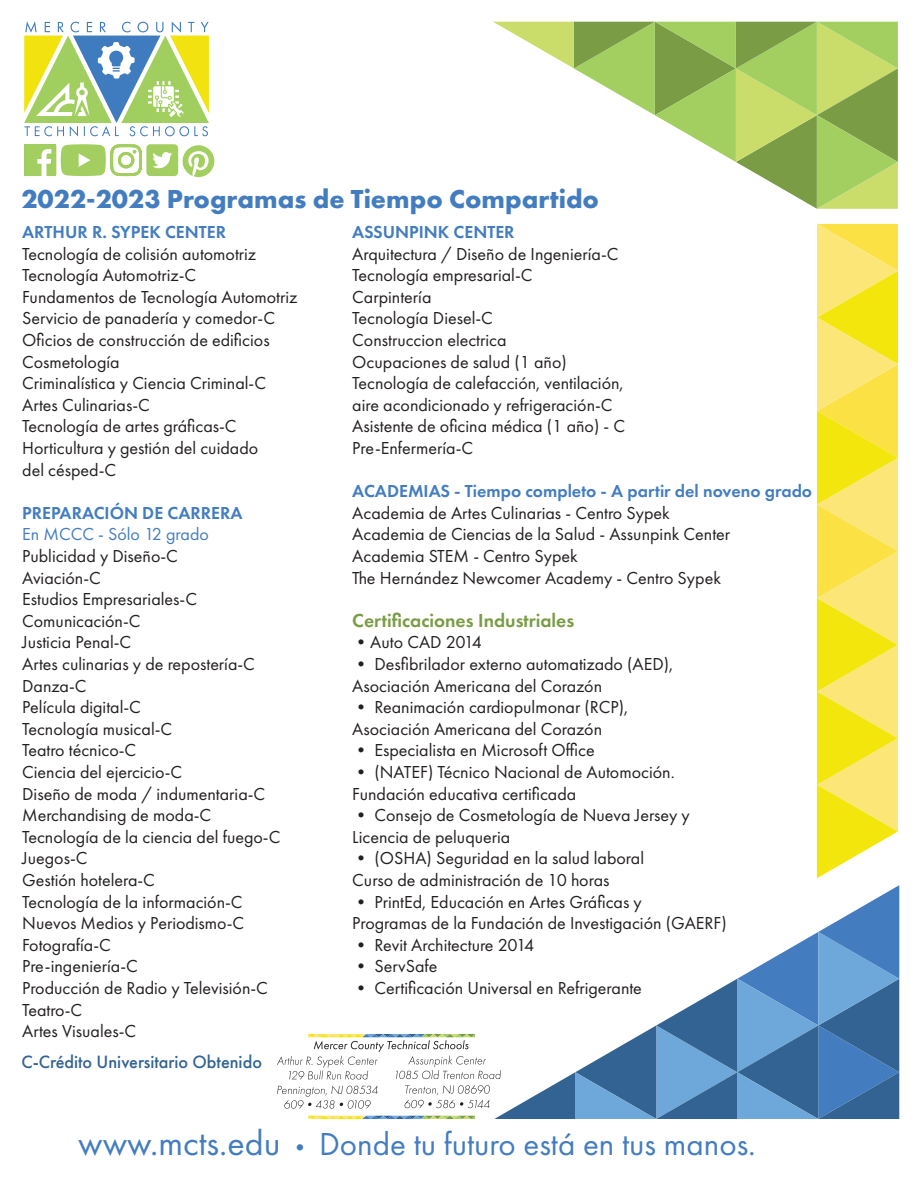
<style>
.page{position:relative;width:918px;height:1188px;background:#fff}
.page>*{position:absolute;margin:0;border:0;box-sizing:border-box;transform-origin:0 0}
.t1{font:33px "Futura PT";color:#437dc0}
.t2{font:700 27px "Futura PT";color:#437dc0}
.t3{font:600 19.5px "Futura PT";color:#7a9c45}
.t4{font:500 18.45px "Futura PT";color:#326392}
.t5{font:18px/21.6px "Futura PT";color:#231f20}
.t6{font:600 18px "Futura PT";color:#437dc0}
.t7{font:18px "Futura PT";color:#437dc0}
.s1{font-size:36px}
.s2{font-size:22.5px}
</style>
<div class="page">
<svg style="left:493px;top:22px;width:405px;height:187px"></svg>
<svg style="left:277px;top:885px;width:622px;height:234px"></svg>
<svg style="left:817px;top:224px;width:81px;height:654px;background:#f8e64d"></svg>
<div style="left:146px;top:144px;width:32px;height:32px;background:#a2cf60;border-radius:4px"></div>
<svg style="left:152px;top:152px;width:20px;height:16px"></svg>
<svg style="left:183px;top:145px;width:31px;height:32px"></svg>
<svg style="left:25px;top:144px;width:117px;height:32px"></svg>
<img style="left:24px;top:21px;width:185px;height:116px">
<h2 class="t2" style="left:21px;top:182px;width:579px">2022-2023 Programas de Tiempo Compartido</h2>
<p class="t6" style="left:22px;top:221px;width:205px">ARTHUR R. SYPEK CENTER</p>
<p class="t5" style="left:22px;top:243px;width:277px">Tecnología de colisión automotriz<br>Tecnología Automotriz-C<br>Fundamentos de Tecnología Automotriz<br>Servicio de panadería y comedor-C<br>Oficios de construcción de edificios<br>Cosmetología<br>Criminalística y Ciencia Criminal-C<br>Artes Culinarias-C<br>Tecnología de artes gráficas-C<br>Horticultura y gestión del cuidado<br>del césped-C</p>
<p class="t6" style="left:22px;top:502px;width:222px">PREPARACIÓN DE CARRERA</p>
<p class="t7" style="left:22px;top:524px;width:188px">En MCCC - Sólo 12 grado</p>
<p class="t5" style="left:22px;top:545px;width:260px">Publicidad y Diseño-C<br>Aviación-C<br>Estudios Empresariales-C<br>Comunicación-C<br>Justicia Penal-C<br>Artes culinarias y de repostería-C<br>Danza-C<br>Película digital-C<br>Tecnología musical-C<br>Teatro técnico-C<br>Ciencia del ejercicio-C<br>Diseño de moda / indumentaria-C<br>Merchandising de moda-C<br>Tecnología de la ciencia del fuego-C<br>Juegos-C<br>Gestión hotelera-C<br>Tecnología de la información-C<br>Nuevos Medios y Periodismo-C<br>Fotografía-C<br>Pre-ingeniería-C<br>Producción de Radio y Televisión-C<br>Teatro-C<br>Artes Visuales-C</p>
<p class="t4" style="left:21px;top:1050px;width:242px">C-Crédito Universitario Obtenido</p>
<p class="t6" style="left:352px;top:221px;width:164px">ASSUNPINK CENTER</p>
<p class="t5" style="left:352px;top:243px;width:274px">Arquitectura / Diseño de Ingeniería-C<br>Tecnología empresarial-C<br>Carpintería<br>Tecnología Diesel-C<br>Construccion electrica<br>Ocupaciones de salud (1 año)<br>Tecnología de calefacción, ventilación, aire acondicionado y refrigeración-C<br>Asistente de oficina médica (1 año) - C<br>Pre-Enfermería-C</p>
<p class="t6" style="left:352px;top:480px;width:461px">ACADEMIAS - Tiempo completo - A partir del noveno grado</p>
<p class="t5" style="left:352px;top:502px;width:379px">Academia de Artes Culinarias - Centro Sypek Academia de Ciencias de la Salud - Assunpink Center Academia STEM - Centro Sypek<br>The Hernández Newcomer Academy - Centro Sypek</p>
<p class="t3" style="left:352px;top:608px;width:224px">Certificaciones Industriales</p>
<p class="t5" style="left:352px;top:632px;width:131px">•Auto CAD 2014</p>
<p class="t5" style="left:352px;top:653px;width:322px">• Desfibrilador externo automatizado (AED),<br>Asociación Americana del Corazón</p>
<p class="t5" style="left:352px;top:696px;width:277px">• Reanimación cardiopulmonar (RCP),<br>Asociación Americana del Corazón</p>
<p class="t5" style="left:352px;top:740px;width:244px">• Especialista en Microsoft Office</p>
<p class="t5" style="left:352px;top:761px;width:324px">• (NATEF) Técnico Nacional de Automoción.<br>Fundación educativa certificada</p>
<p class="t5" style="left:352px;top:804px;width:339px">• Consejo de Cosmetología de Nueva Jersey y<br>Licencia de peluqueria</p>
<p class="t5" style="left:352px;top:848px;width:293px">• (OSHA) Seguridad en la salud laboral<br>Curso de administración de 10 horas</p>
<p class="t5" style="left:352px;top:891px;width:376px">• PrintEd, Educación en Artes Gráficas y<br>Programas de la Fundación de Investigación (GAERF)</p>
<p class="t5" style="left:352px;top:934px;width:183px">• Revit Architecture 2014</p>
<p class="t5" style="left:352px;top:956px;width:87px">• ServSafe</p>
<p class="t5" style="left:352px;top:977px;width:291px">• Certificación Universal en Refrigerante</p>
<h1 class="t1" style="left:78px;top:1125px;width:679px"><span class="s1">www.mcts.edu</span> <span class="s2">•</span> Donde tu futuro está en tus manos.</h1>
</div>
